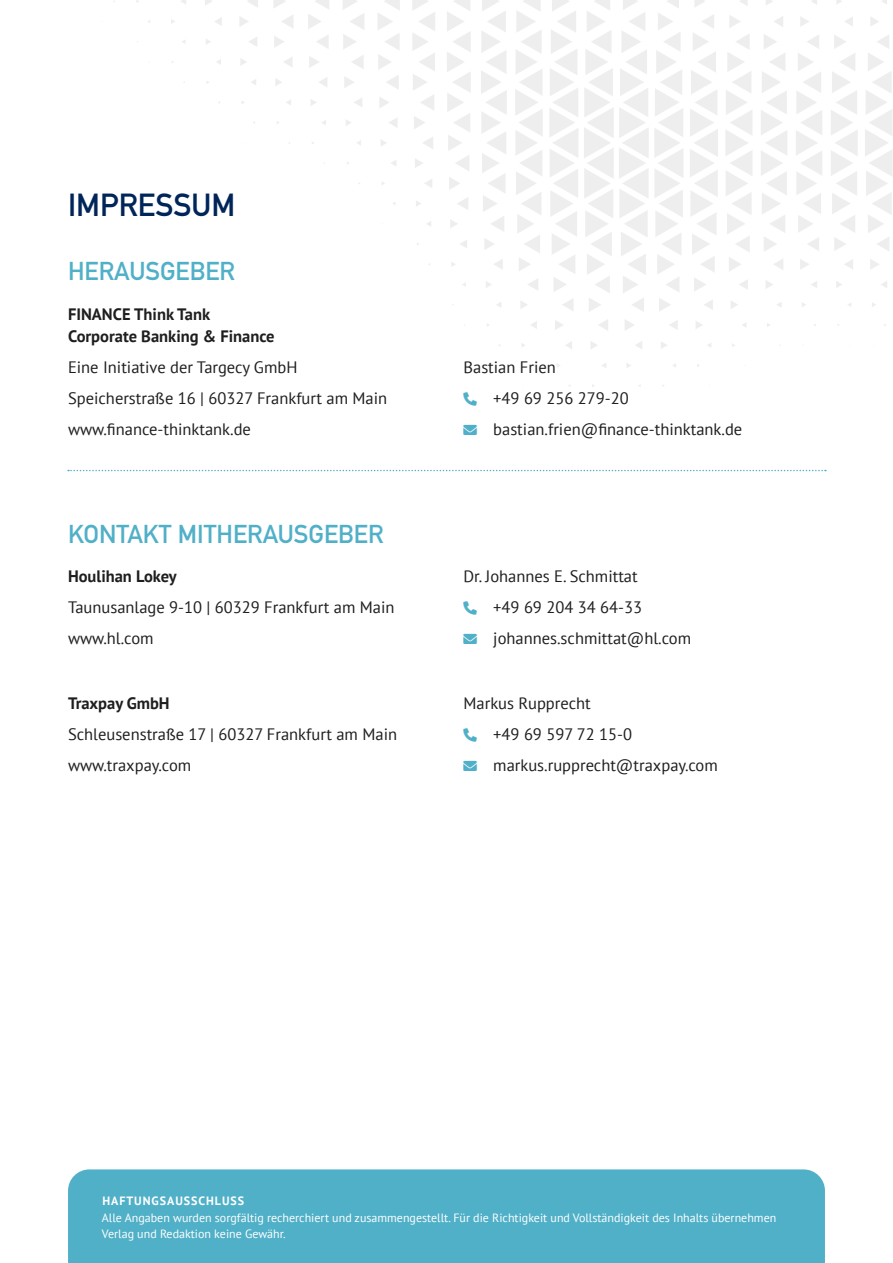
<style>
.page{position:relative;width:893px;height:1263px;background:#fff}
.page>*{position:absolute;margin:0;border:0;box-sizing:border-box;transform-origin:0 0}
.t1{font:700 31.5px "DIN Alternate";color:#002559}
.t2{font:700 25.5px "DIN Alternate";color:#50b0c8}
.t3{font:16.5px/31px "PT Sans";color:#1e1e1e}
.t4{font:700 16.5px/22.5px "PT Sans";color:#1e1e1e}
.t5{font:12px/16.5px "PT Sans";color:#fff}
.t6{font:700 12px "PT Sans";letter-spacing:.08em;color:#fff}
.s1{color:#50b0c8}
</style>
<div class="page">
<svg style="left:286px;top:100px;width:5px;height:5px"></svg>
<svg style="left:311px;top:99px;width:5px;height:6px"></svg>
<svg style="left:322px;top:120px;width:4px;height:5px"></svg>
<svg style="left:251px;top:79px;width:5px;height:6px"></svg>
<svg style="left:275px;top:79px;width:7px;height:7px"></svg>
<svg style="left:319px;top:77px;width:8px;height:10px"></svg>
<svg style="left:346px;top:120px;width:5px;height:6px"></svg>
<svg style="left:357px;top:140px;width:4px;height:5px"></svg>
<svg style="left:217px;top:59px;width:4px;height:6px"></svg>
<svg style="left:240px;top:59px;width:6px;height:6px"></svg>
<svg style="left:284px;top:57px;width:8px;height:10px"></svg>
<svg style="left:309px;top:56px;width:10px;height:12px"></svg>
<svg style="left:344px;top:77px;width:10px;height:11px"></svg>
<svg style="left:354px;top:98px;width:8px;height:9px"></svg>
<svg style="left:381px;top:140px;width:5px;height:6px"></svg>
<svg style="left:391px;top:160px;width:5px;height:6px"></svg>
<svg style="left:206px;top:39px;width:5px;height:5px"></svg>
<svg style="left:249px;top:37px;width:8px;height:9px"></svg>
<svg style="left:274px;top:36px;width:10px;height:11px"></svg>
<svg style="left:379px;top:97px;width:10px;height:11px"></svg>
<svg style="left:389px;top:118px;width:8px;height:9px"></svg>
<svg style="left:415px;top:159px;width:8px;height:9px"></svg>
<svg style="left:424px;top:179px;width:8px;height:9px"></svg>
<svg style="left:416px;top:201px;width:5px;height:5px"></svg>
<svg style="left:215px;top:17px;width:7px;height:9px"></svg>
<svg style="left:239px;top:17px;width:10px;height:9px"></svg>
<svg style="left:423px;top:137px;width:10px;height:12px"></svg>
<svg style="left:427px;top:221px;width:4px;height:5px"></svg>
<svg style="left:181px;top:0;width:5px;height:4px"></svg>
<svg style="left:205px;top:0;width:7px;height:5px"></svg>
<svg style="left:247px;top:0;width:11px;height:7px"></svg>
<svg style="left:273px;top:0;width:20px;height:28px"></svg>
<svg style="left:308px;top:0;width:21px;height:49px"></svg>
<svg style="left:343px;top:0;width:21px;height:69px"></svg>
<svg style="left:457px;top:197px;width:11px;height:13px"></svg>
<svg style="left:450px;top:220px;width:8px;height:8px"></svg>
<svg style="left:378px;top:0;width:22px;height:89px"></svg>
<svg style="left:460px;top:240px;width:7px;height:8px"></svg>
<svg style="left:451px;top:262px;width:4px;height:4px"></svg>
<svg style="left:412px;top:0;width:23px;height:129px"></svg>
<svg style="left:484px;top:239px;width:10px;height:10px"></svg>
<svg style="left:494px;top:259px;width:9px;height:10px"></svg>
<svg style="left:486px;top:281px;width:6px;height:7px"></svg>
<svg style="left:447px;top:0;width:24px;height:190px"></svg>
<svg style="left:497px;top:302px;width:4px;height:5px"></svg>
<svg style="left:481px;top:0;width:26px;height:231px"></svg>
<svg style="left:528px;top:279px;width:10px;height:11px"></svg>
<svg style="left:520px;top:301px;width:7px;height:8px"></svg>
<svg style="left:531px;top:321px;width:6px;height:8px"></svg>
<svg style="left:515px;top:0;width:28px;height:271px"></svg>
<svg style="left:562px;top:299px;width:11px;height:12px"></svg>
<svg style="left:555px;top:320px;width:8px;height:10px"></svg>
<svg style="left:549px;top:0;width:29px;height:292px"></svg>
<svg style="left:566px;top:341px;width:6px;height:8px"></svg>
<svg style="left:599px;top:319px;width:9px;height:11px"></svg>
<svg style="left:591px;top:341px;width:6px;height:8px"></svg>
<svg style="left:625px;top:320px;width:9px;height:10px"></svg>
<svg style="left:602px;top:363px;width:4px;height:5px"></svg>
<svg style="left:635px;top:341px;width:7px;height:8px"></svg>
<svg style="left:670px;top:320px;width:8px;height:10px"></svg>
<svg style="left:661px;top:342px;width:6px;height:7px"></svg>
<svg style="left:584px;top:0;width:99px;height:312px"></svg>
<svg style="left:704px;top:300px;width:9px;height:10px"></svg>
<svg style="left:696px;top:321px;width:6px;height:8px"></svg>
<svg style="left:695px;top:0;width:10px;height:7px"></svg>
<svg style="left:690px;top:14px;width:28px;height:277px"></svg>
<svg style="left:739px;top:280px;width:9px;height:9px"></svg>
<svg style="left:731px;top:301px;width:7px;height:8px"></svg>
<svg style="left:725px;top:15px;width:27px;height:256px"></svg>
<svg style="left:774px;top:259px;width:9px;height:11px"></svg>
<svg style="left:766px;top:281px;width:7px;height:7px"></svg>
<svg style="left:740px;top:0;width:8px;height:6px"></svg>
<svg style="left:761px;top:34px;width:26px;height:217px"></svg>
<svg style="left:800px;top:259px;width:9px;height:10px"></svg>
<svg style="left:777px;top:302px;width:5px;height:5px"></svg>
<svg style="left:766px;top:0;width:7px;height:5px"></svg>
<svg style="left:774px;top:16px;width:9px;height:11px"></svg>
<svg style="left:811px;top:281px;width:6px;height:7px"></svg>
<svg style="left:800px;top:17px;width:9px;height:9px"></svg>
<svg style="left:796px;top:35px;width:26px;height:216px"></svg>
<svg style="left:844px;top:259px;width:9px;height:10px"></svg>
<svg style="left:836px;top:281px;width:6px;height:7px"></svg>
<svg style="left:811px;top:0;width:6px;height:4px"></svg>
<svg style="left:831px;top:35px;width:27px;height:216px"></svg>
<svg style="left:870px;top:259px;width:9px;height:10px"></svg>
<svg style="left:836px;top:0;width:6px;height:4px"></svg>
<svg style="left:845px;top:17px;width:8px;height:9px"></svg>
<svg style="left:881px;top:281px;width:6px;height:7px"></svg>
<svg style="left:870px;top:17px;width:9px;height:9px"></svg>
<svg style="left:865px;top:35px;width:28px;height:216px"></svg>
<svg style="left:882px;top:0;width:5px;height:4px"></svg>
<svg style="left:68px;top:470px;width:755px;height:1px"></svg>
<div style="left:68px;top:1169px;width:757px;height:94px;background:#50b0c8"></div>
<h1 class="t1" style="left:68px;top:181px;width:169px">IMPRESSUM</h1>
<h2 class="t2" style="left:68px;top:252px;width:169px">HERAUSGEBER</h2>
<p class="t4" style="left:68px;top:302px;width:208px">FINANCE Think Tank<br>Corporate Banking &amp; Finance</p>
<p class="t3" style="left:68px;top:352px;width:321px">Eine Initiative der Targecy GmbH<br>Speicherstraße 16 | 60327 Frankfurt am Main www.finance-thinktank.de</p>
<h2 class="t2" style="left:68px;top:514px;width:317px">KONTAKT MITHERAUSGEBER</h2>
<p class="t4" style="left:68px;top:565px;width:110px">Houlihan Lokey</p>
<p class="t3" style="left:68px;top:591px;width:328px">Taunusanlage 9-10 | 60329 Frankfurt am Main www.hl.com</p>
<p class="t4" style="left:68px;top:692px;width:103px">Traxpay GmbH</p>
<p class="t3" style="left:68px;top:718px;width:331px">Schleusenstraße 17 | 60327 Frankfurt am Main www.traxpay.com</p>
<p class="t3" style="left:463px;top:352px;width:94px">Bastian Frien</p>
<p class="t3" style="left:493px;top:383px;width:137px">+49 69 256 279-20</p>
<p class="t3" style="left:463px;top:414px;width:280px"><span class="s1">✉</span> bastian.frien@finance-thinktank.de</p>
<p class="t3" style="left:463px;top:560px;width:176px">Dr. Johannes E. Schmittat</p>
<p class="t3" style="left:493px;top:591px;width:150px">+49 69 204 34 64-33</p>
<p class="t3" style="left:463px;top:622px;width:229px"><span class="s1">✉</span> johannes.schmittat@hl.com</p>
<p class="t3" style="left:463px;top:687px;width:129px">Markus Rupprecht</p>
<p class="t3" style="left:493px;top:718px;width:140px">+49 69 597 72 15-0</p>
<p class="t3" style="left:463px;top:749px;width:256px"><span class="s1">✉</span> markus.rupprecht@traxpay.com</p>
<p class="t6" style="left:102px;top:1193px;width:143px">HAFTUNGSAUSSCHLUSS</p>
<p class="t5" style="left:102px;top:1209px;width:676px">Alle Angaben wurden sorgfältig recherchiert und zusammengestellt. Für die Richtigkeit und Vollständigkeit des Inhalts übernehmen<br>Verlag und Redaktion keine Gewähr.</p>
</div>
